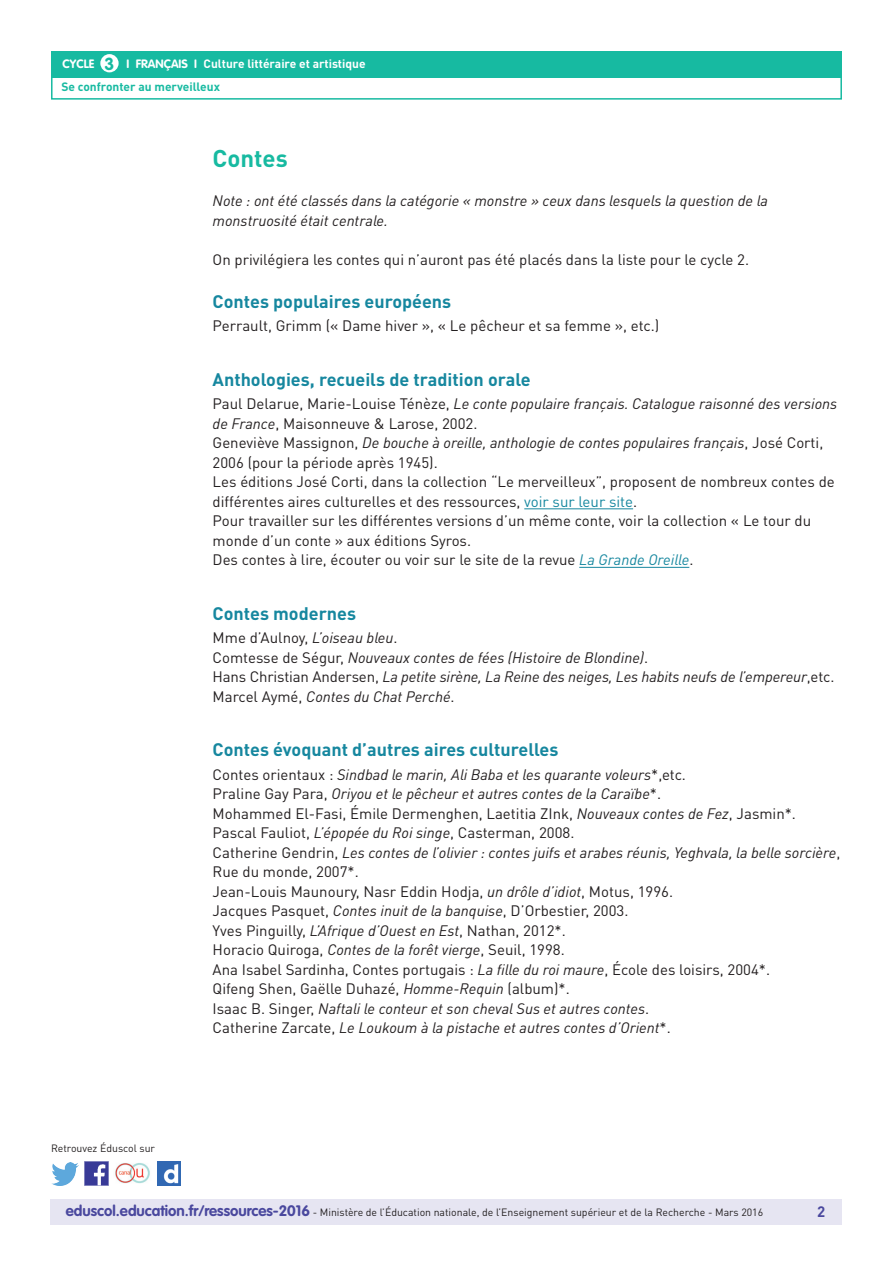
<style>
.page{position:relative;width:893px;height:1263px;background:#fff}
.page>*{position:absolute;margin:0;border:0;box-sizing:border-box;transform-origin:0 0}
.t1{font:700 24px "DIN Pro";color:#17baa1}
.t2{font:700 18px "DIN Pro";color:#16879f}
.t3{font:15px/19.5px "DIN Pro";color:#231f20}
.t4{font:italic 15px/19.5px "DIN Pro";color:#231f20}
.t5{font:700 15px "DIN Pro";color:#4a489e}
.t6{font:700 12px/23.1px "DIN Pro";color:#fff}
.t7{font:10.5px "DIN Pro";color:#231f20}
.s1{font-family:"VAG Rounded Std"}
.s2{font-family:"VAG Rounded Std";font-size:17.25px;color:#17baa1}
.s3{color:#17baa1}
.s4{font-style:italic}
.s5{color:#16879f}
.s6{font-style:italic;color:#16879f}
.s7{font-style:normal}
.s8{font-family:"VAG Rounded Std";font-weight:700;font-size:15px;color:#4a489e}
</style>
<div class="page">
<div style="left:50px;top:1199px;width:791px;height:26px;background:#e6e5f2"></div>
<div style="left:51px;top:51px;width:791px;height:27px;background:#17baa1"></div>
<div style="left:100px;top:54px;width:19px;height:18px;background:#fff;border-radius:50%"></div>
<div style="left:51px;top:75px;width:791px;height:25px;border:2px solid #17baa1"></div>
<img style="left:85px;top:1162px;width:23px;height:23px">
<img style="left:51px;top:1163px;width:28px;height:22px">
<img style="left:158px;top:1162px;width:22px;height:23px">
<img style="left:115px;top:1163px;width:35px;height:21px">
<hr style="left:524px;top:508px;width:109px;height:1px;background:#16879f">
<hr style="left:579px;top:567px;width:110px;height:1px;background:#16879f">
<p class="t6" style="left:61px;top:52px;width:306px"><span class="s1">CYCLE</span> <span class="s2">3</span> <span class="s1">I Français I</span> Culture littéraire et artistique<br><span class="s3">Se confronter au merveilleux</span></p>
<p class="t7" style="left:51px;top:1141px;width:106px">Retrouvez Éduscol sur</p>
<h1 class="t1" style="left:213px;top:143px;width:77px">Contes</h1>
<p class="t4" style="left:213px;top:191px;width:557px">Note : ont été classés dans la catégorie « monstre » ceux dans lesquels la question de la monstruosité était centrale.</p>
<p class="t3" style="left:213px;top:249px;width:538px">On privilégiera les contes qui n’auront pas été placés dans la liste pour le cycle 2.</p>
<p class="t2" style="left:213px;top:289px;width:240px">Contes populaires européens</p>
<p class="t3" style="left:213px;top:316px;width:448px">Perrault, Grimm (« Dame hiver », « Le pêcheur et sa femme », etc.)</p>
<p class="t2" style="left:213px;top:367px;width:320px">Anthologies, recueils de tradition orale</p>
<p class="t3" style="left:213px;top:394px;width:626px">Paul Delarue, Marie-Louise Ténèze, <span class="s4">Le conte populaire français. Catalogue raisonné des versions de France</span>, Maisonneuve &amp; Larose, 2002.<br>Geneviève Massignon, <span class="s4">De bouche à oreille, anthologie de contes populaires français</span>, José Corti, 2006 (pour la période après 1945).<br>Les éditions José Corti, dans la collection “Le merveilleux”, proposent de nombreux contes de différentes aires culturelles et des ressources, <span class="s5">voir sur leur site</span>.<br>Pour travailler sur les différentes versions d’un même conte, voir la collection « Le tour du monde d’un conte » aux éditions Syros.<br>Des contes à lire, écouter ou voir sur le site de la revue <span class="s6">La Grande Oreille</span>.</p>
<p class="t2" style="left:213px;top:601px;width:145px">Contes modernes</p>
<p class="t4" style="left:213px;top:628px;width:623px"><span class="s7">Mme d’Aulnoy,</span> L’oiseau bleu<span class="s7">.<br>Comtesse de Ségur,</span> Nouveaux contes de fées (Histoire de Blondine)<span class="s7">.<br>Hans Christian Andersen,</span> La petite sirène, La Reine des neiges, Les habits neufs de l’empereur<span class="s7">,etc.<br>Marcel Aymé,</span> Contes du Chat Perché<span class="s7">.</span></p>
<p class="t2" style="left:213px;top:738px;width:347px">Contes évoquant d’autres aires culturelles</p>
<p class="t3" style="left:213px;top:764px;width:629px">Contes orientaux : <span class="s4">Sindbad le marin, Ali Baba et les quarante voleurs</span>*,etc.<br>Praline Gay Para, <span class="s4">Oriyou et le pêcheur et autres contes de la Caraïbe</span>*.<br>Mohammed El-Fasi, Émile Dermenghen, Laetitia ZInk, <span class="s4">Nouveaux contes de Fez</span>, Jasmin*.<br>Pascal Fauliot, <span class="s4">L’épopée du Roi singe</span>, Casterman, 2008.<br>Catherine Gendrin, <span class="s4">Les contes de l’olivier : contes juifs et arabes réunis, Yeghvala, la belle sorcière</span>, Rue du monde, 2007*.<br>Jean-Louis Maunoury, Nasr Eddin Hodja, <span class="s4">un drôle d’idiot</span>, Motus, 1996.<br>Jacques Pasquet, <span class="s4">Contes inuit de la banquise</span>, D’Orbestier, 2003.<br>Yves Pinguilly, <span class="s4">L’Afrique d’Ouest en Est</span>, Nathan, 2012*.<br>Horacio Quiroga, <span class="s4">Contes de la forêt vierge</span>, Seuil, 1998.<br>Ana Isabel Sardinha, Contes portugais : <span class="s4">La fille du roi maure</span>, École des loisirs, 2004*.<br>Qifeng Shen, Gaëlle Duhazé, <span class="s4">Homme-Requin</span> (album)*.<br>Isaac B. Singer, <span class="s4">Naftali le conteur et son cheval Sus et autres contes</span>.<br>Catherine Zarcate, <span class="s4">Le Loukoum à la pistache et autres contes d’Orient</span>*.</p>
<p class="t7" style="left:66px;top:1205px;width:699px"><span class="s8">eduscol.education.fr/ressources-2016</span> - Ministère de l’Éducation nationale, de l’Enseignement supérieur et de la Recherche - Mars 2016</p>
<p class="t5" style="left:817px;top:1201px;width:10px">2</p>
</div>
